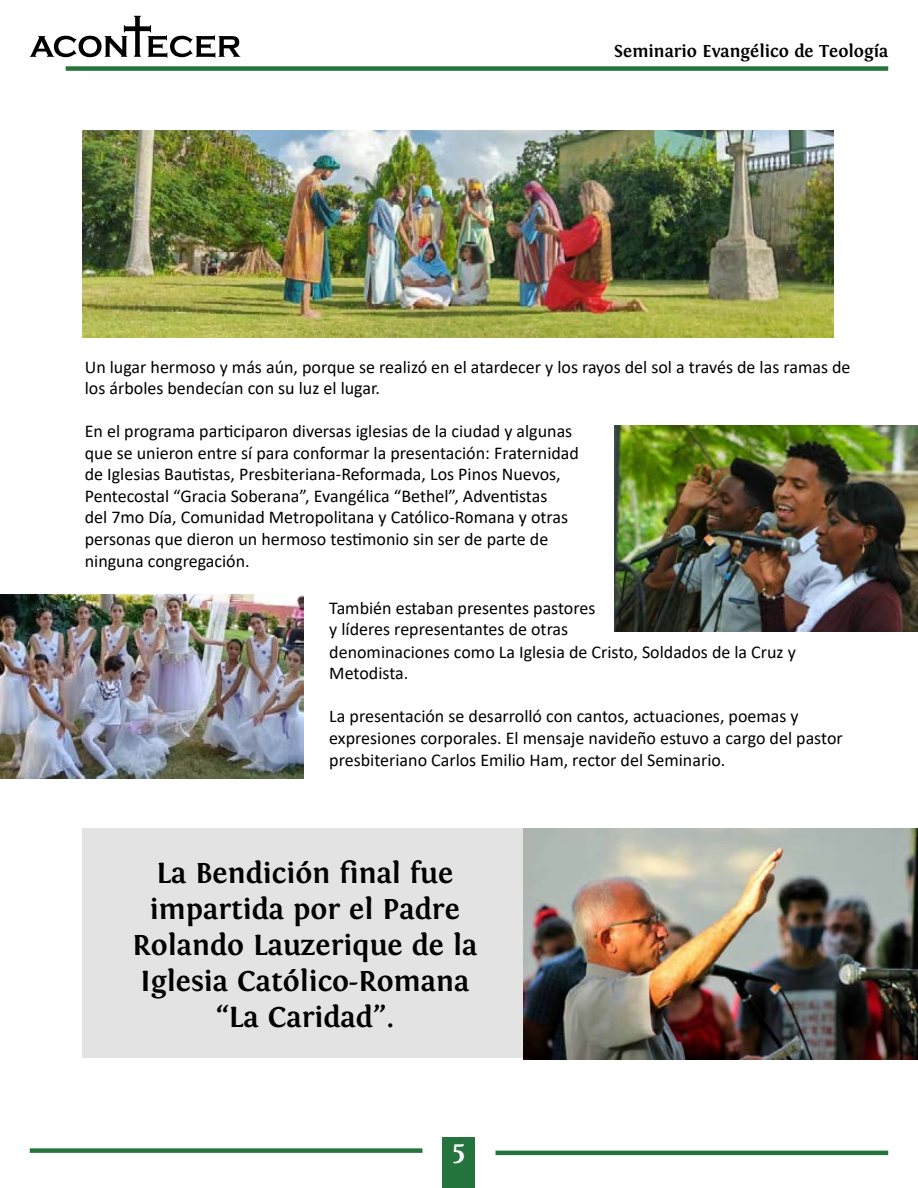
<style>
.page{position:relative;width:918px;height:1188px;background:#fff}
.page>*{position:absolute;margin:0;border:0;box-sizing:border-box;transform-origin:0 0}
.t1{font:700 30px/36px "Fontin";color:#000;text-align:center}
.t2{font:700 28.5px "Fontin";color:#fff}
.t3{font:18px/21.6px "Calibri";color:#000}
.t4{font:700 18px "Fontin";color:#000}
</style>
<div class="page">
<div style="left:66px;top:66px;width:822px;height:5px;background:#25743e"></div>
<div style="left:443px;top:1138px;width:32px;height:50px;background:#25743e"></div>
<svg style="left:30px;top:16px;width:210px;height:42px"></svg>
<hr style="left:496px;top:1151px;width:392px;height:4px;background:#25743e">
<div style="left:30px;top:1148px;width:392px;height:5px;background:#25743e"></div>
<img style="left:83px;top:131px;width:750px;height:206px">
<img style="left:614px;top:425px;width:304px;height:207px">
<img style="left:0;top:594px;width:304px;height:184px">
<img style="left:523px;top:828px;width:395px;height:231px">
<div style="left:83px;top:828px;width:440px;height:230px;background:#e3e3e3"></div>
<p class="t4" style="left:614px;top:41px;width:276px">Seminario Evangélico de Teología</p>
<p class="t3" style="left:85px;top:355px;width:767px">Un lugar hermoso y más aún, porque se realizó en el atardecer y los rayos del sol a través de las ramas de los árboles bendecían con su luz el lugar.</p>
<p class="t3" style="left:85px;top:420px;width:496px">En el programa participaron diversas iglesias de la ciudad y algunas que se unieron entre sí para conformar la presentación: Fraternidad de Iglesias Bautistas, Presbiteriana-Reformada, Los Pinos Nuevos, Pentecostal “Gracia Soberana”, Evangélica “Bethel”, Adventistas<br>del 7mo Día, Comunidad Metropolitana y Católico-Romana y otras personas que dieron un hermoso testimonio sin ser de parte de ninguna congregación.</p>
<p class="t3" style="left:329px;top:597px;width:468px">También estaban presentes pastores<br>y líderes representantes de otras<br>denominaciones como La Iglesia de Cristo, Soldados de la Cruz y Metodista.</p>
<p class="t3" style="left:329px;top:705px;width:515px">La presentación se desarrolló con cantos, actuaciones, poemas y expresiones corporales. El mensaje navideño estuvo a cargo del pastor presbiteriano Carlos Emilio Ham, rector del Seminario.</p>
<h1 class="t1" style="left:132px;top:855px;width:346px">La Bendición final fue impartida por el Padre<br>Rolando Lauzerique de la<br>Iglesia Católico-Romana “La Caridad”.</h1>
<h2 class="t2" style="left:452px;top:1135px;width:15px">5</h2>
</div>
